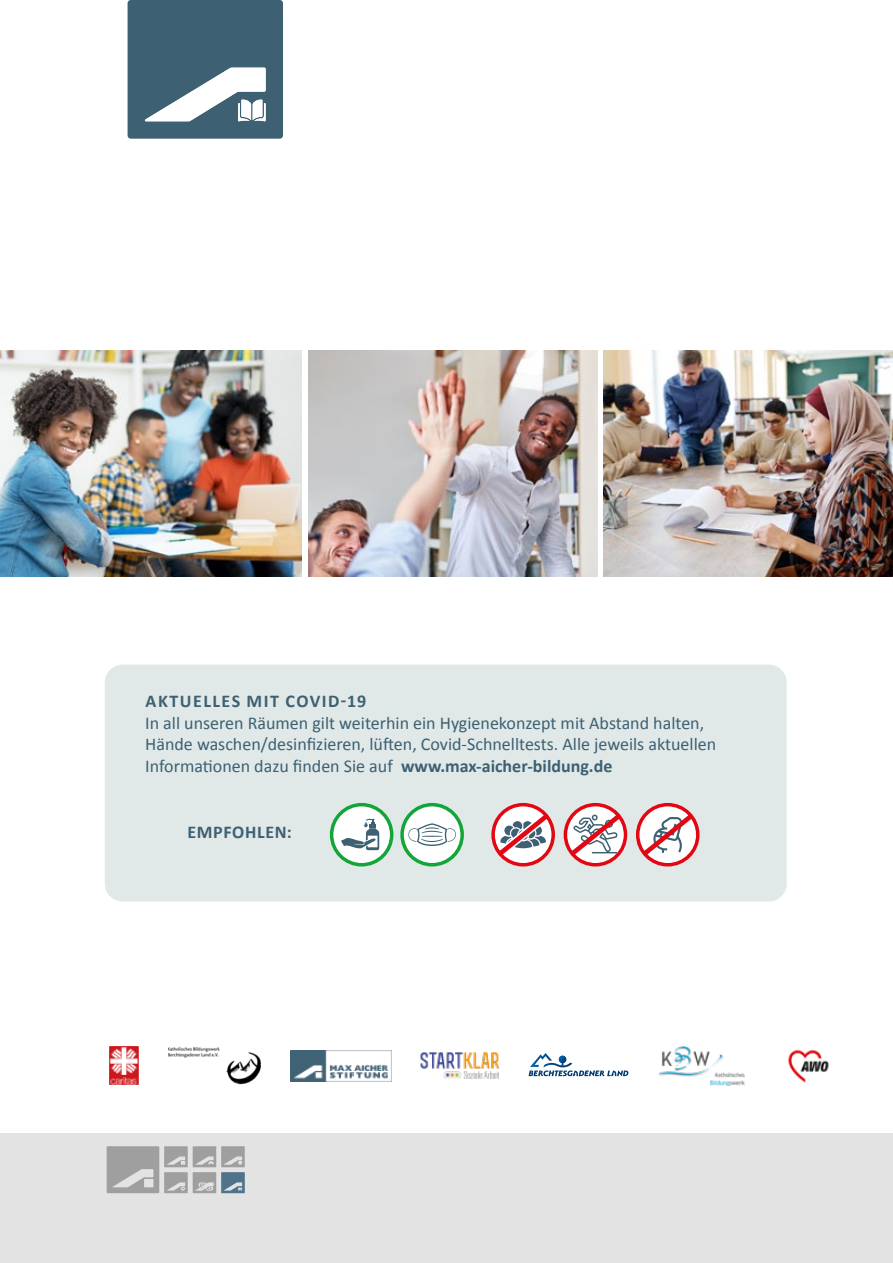
<style>
.page{position:relative;width:893px;height:1263px;background:#fff}
.page>*{position:absolute;margin:0;border:0;box-sizing:border-box;transform-origin:0 0}
.t1{font:18px/21.6px "Calibri";color:#3d6072}
.t2{font:700 18px "Calibri";letter-spacing:.075em;color:#3d6072}
.t3{font:700 18px "Calibri";letter-spacing:.035em;color:#3d6072}
.s1{font-weight:700}
</style>
<div class="page">
<div style="left:0;top:1133px;width:893px;height:130px;background:#e3e3e3"></div>
<svg style="left:106px;top:1146px;width:139px;height:47px"></svg>
<img style="left:308px;top:351px;width:289px;height:226px">
<img style="left:604px;top:351px;width:289px;height:226px">
<img style="left:0;top:351px;width:302px;height:226px">
<svg style="left:128px;top:0;width:155px;height:139px"></svg>
<div style="left:106px;top:665px;width:680px;height:236px;background:#e0e9e8;border-radius:17px"></div>
<div style="left:105px;top:665px;width:682px;height:236px;border:2px solid #749f97;border-radius:17px"></div>
<svg style="left:565px;top:805px;width:60px;height:60px"></svg>
<div style="left:564px;top:803px;width:63px;height:63px;border:4px solid #e30613;border-radius:50%"></div>
<div style="left:402px;top:805px;width:60px;height:60px;background:#fff;border-radius:50%"></div>
<div style="left:400px;top:803px;width:64px;height:63px;border:4px solid #13a538;border-radius:50%"></div>
<svg style="left:408px;top:823px;width:48px;height:23px"></svg>
<svg style="left:332px;top:805px;width:60px;height:60px"></svg>
<div style="left:330px;top:803px;width:63px;height:63px;border:4px solid #13a538;border-radius:50%"></div>
<svg style="left:341px;top:818px;width:38px;height:32px"></svg>
<svg style="left:493px;top:805px;width:60px;height:60px"></svg>
<div style="left:491px;top:803px;width:64px;height:63px;border:4px solid #e30613;border-radius:50%"></div>
<svg style="left:494px;top:810px;width:59px;height:49px"></svg>
<svg style="left:638px;top:805px;width:60px;height:60px"></svg>
<div style="left:636px;top:803px;width:63px;height:63px;border:4px solid #e30613;border-radius:50%"></div>
<svg style="left:567px;top:810px;width:58px;height:49px"></svg>
<svg style="left:639px;top:810px;width:58px;height:49px"></svg>
<img style="left:109px;top:1046px;width:30px;height:39px">
<img style="left:168px;top:1047px;width:93px;height:37px">
<svg style="left:529px;top:1053px;width:99px;height:23px"></svg>
<img style="left:421px;top:1053px;width:78px;height:25px">
<img style="left:290px;top:1050px;width:101px;height:31px">
<img style="left:658px;top:1046px;width:87px;height:39px">
<img style="left:788px;top:1049px;width:41px;height:34px">
<p class="t2" style="left:146px;top:688px;width:222px">AKTUELLES MIT COVID-19</p>
<p class="t1" style="left:145px;top:711px;width:572px">In all unseren Räumen gilt weiterhin ein Hygienekonzept mit Abstand halten,<br>Hände waschen/desinfizieren, lüften, Covid-Schnelltests. Alle jeweils aktuellen<br>Informationen dazu finden Sie auf <span class="s1">www.max-aicher-bildung.de</span></p>
<p class="t3" style="left:187px;top:819px;width:106px">EMPFOHLEN:</p>
</div>
